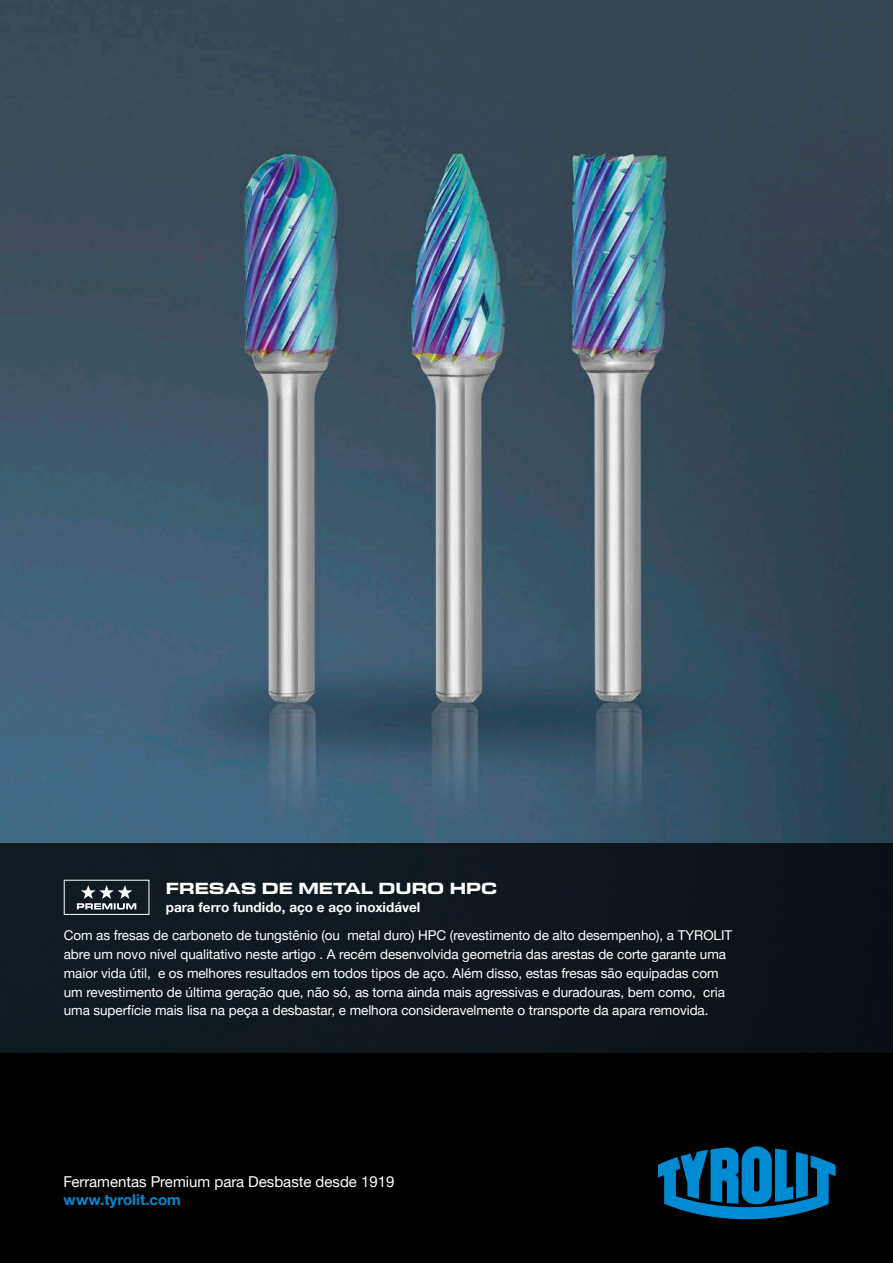
<style>
.page{position:relative;width:893px;height:1263px;background:#fff}
.page>*{position:absolute;margin:0;border:0;box-sizing:border-box;transform-origin:0 0}
.t1{font:700 expanded 16.5px "Eurostile Next W1 G";color:#fff}
.t2{font:15px "Helvetica Neue LTW1 G";color:#fff}
.t3{font:700 15px "Helvetica Neue LTW1 G";color:#008ad1}
.t4{font:13.5px/18.8px "Helvetica Neue LTW1 G";letter-spacing:-.005em;color:#fff}
.t5{font:700 13.5px "Helvetica Neue LTW1 G";color:#fff}
</style>
<div class="page">
<img style="left:0;top:0;width:893px;height:843px">
<div style="left:0;top:1053px;width:893px;height:210px;background:#000"></div>
<div style="left:0;top:843px;width:893px;height:210px;background:#0e181e"></div>
<svg style="left:658px;top:1146px;width:178px;height:73px"></svg>
<div style="left:64px;top:880px;width:85px;height:35px;border:1px solid #fff"></div>
<svg style="left:77px;top:885px;width:59px;height:24px"></svg>
<p class="t1" style="left:166px;top:877px;width:333px">FRESAS DE METAL DURO HPC</p>
<p class="t5" style="left:166px;top:899px;width:256px">para ferro fundido, aço e aço inoxidável</p>
<p class="t4" style="left:64px;top:926px;width:670px">Com as fresas de carboneto de tungstênio (ou metal duro) HPC (revestimento de alto desempenho), a TYROLIT abre um novo nível qualitativo neste artigo . A recém desenvolvida geometria das arestas de corte garante uma maior vida útil, e os melhores resultados em todos tipos de aço. Além disso, estas fresas são equipadas com um revestimento de última geração que, não só, as torna ainda mais agressivas e duradouras, bem como, cria uma superfície mais lisa na peça a desbastar, e melhora consideravelmente o transporte da apara removida.</p>
<p class="t2" style="left:64px;top:1172px;width:332px">Ferramentas Premium para Desbaste desde 1919</p>
<p class="t3" style="left:64px;top:1190px;width:119px">www.tyrolit.com</p>
</div>
